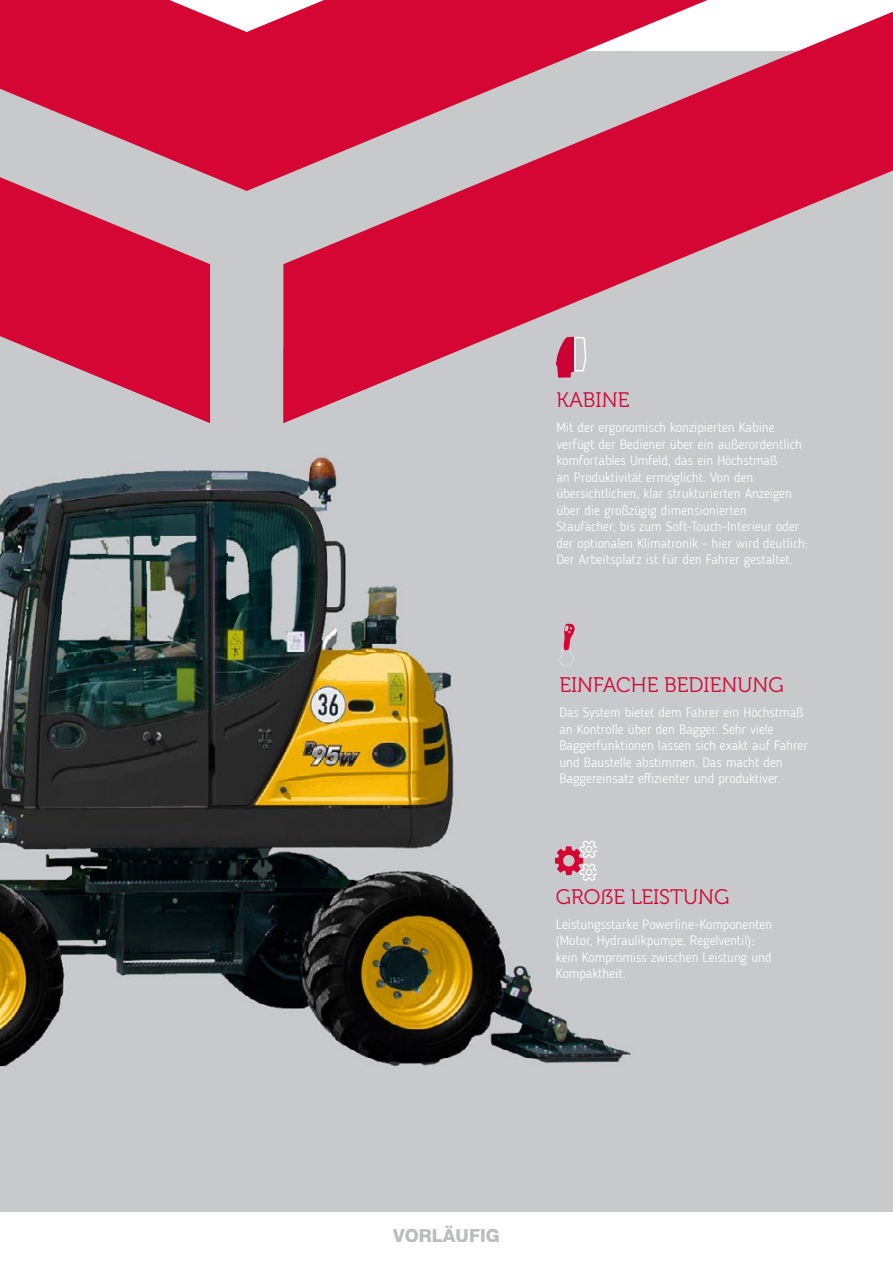
<style>
.page{position:relative;width:893px;height:1263px;background:#fff}
.page>*{position:absolute;margin:0;border:0;box-sizing:border-box;transform-origin:0 0}
.t1{font:21px "Museo 300";color:#d50634}
.t2{font:800 18px "Helvetica Neue LT Com";color:#bbbcbd}
.t3{font:300 13.5px/16.5px "Blogger Sans";color:#fff}
</style>
<div class="page">
<div style="left:0;top:51px;width:893px;height:1161px;background:#c7c9ca"></div>
<svg style="left:283px;top:12px;width:610px;height:335px;fill:#d50634"></svg>
<svg style="left:0;top:0;width:708px;height:191px;fill:#d50634"></svg>
<svg style="left:0;top:177px;width:210px;height:170px;fill:#d50634"></svg>
<img style="left:0;top:347px;width:631px;height:720px">
<img style="left:283px;top:347px;width:184px;height:76px">
<img style="left:26px;top:347px;width:184px;height:76px">
<svg style="left:559px;top:623px;width:16px;height:43px"></svg>
<svg style="left:556px;top:337px;width:30px;height:41px"></svg>
<svg style="left:556px;top:840px;width:41px;height:41px"></svg>
<h1 class="t1" style="left:556px;top:389px;width:74px">KABINE</h1>
<p class="t3" style="left:556px;top:419px;width:253px">Mit der ergonomisch konzipierten Kabine verfügt der Bediener über ein außerordentlich komfortables Umfeld, das ein Höchstmaß<br>an Produktivität ermöglicht. Von den übersichtlichen, klar strukturierten Anzeigen über die großzügig dimensionierten Staufächer, bis zum Soft-Touch-Interieur oder der optionalen Klimatronik - hier wird deutlich:<br>Der Arbeitsplatz ist für den Fahrer gestaltet.</p>
<h1 class="t1" style="left:559px;top:674px;width:226px">EINFACHE BEDIENUNG</h1>
<p class="t3" style="left:559px;top:704px;width:250px">Das System bietet dem Fahrer ein Höchstmaß an Kontrolle über den Bagger. Sehr viele Baggerfunktionen lassen sich exakt auf Fahrer und Baustelle abstimmen. Das macht den Baggereinsatz effizienter und produktiver.</p>
<h1 class="t1" style="left:556px;top:885px;width:175px">GROßE LEISTUNG</h1>
<p class="t3" style="left:556px;top:916px;width:218px">Leistungsstarke Powerline-Komponenten (Motor, Hydraulikpumpe, Regelventil): kein Kompromiss zwischen Leistung und Kompaktheit.</p>
<h2 class="t2" style="left:393px;top:1224px;width:108px">VORLÄUFIG</h2>
</div>
